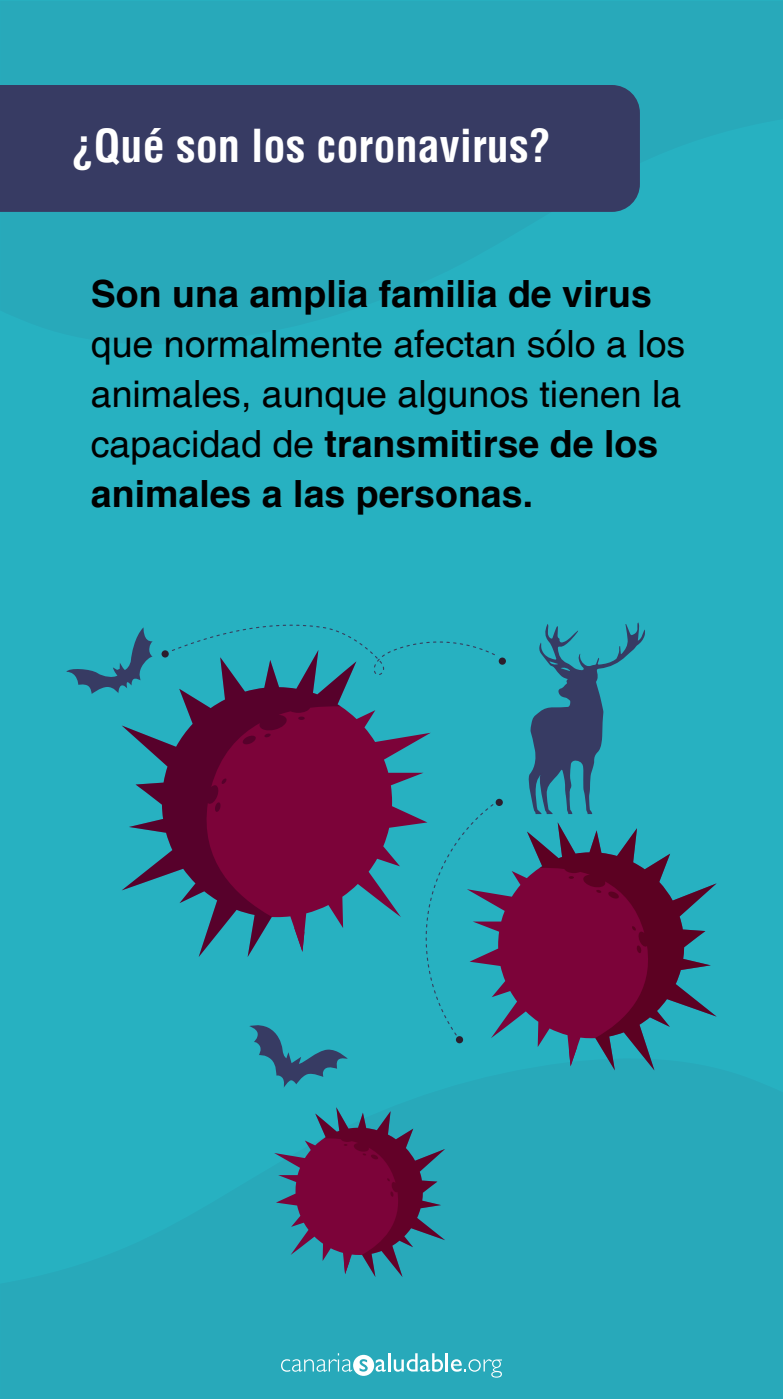
<style>
.page{position:relative;width:783px;height:1399px;background:#fff}
.page>*{position:absolute;margin:0;border:0;box-sizing:border-box;transform-origin:0 0}
.t1{font:700 condensed 44.38px "Helvetica";color:#fff}
.t2{font:37.5px/50px "Helvetica";color:#000}
.t3{font:700 37.5px "Helvetica";color:#000}
.s1{font-weight:700}
</style>
<div class="page">
<div style="left:0;top:1px;width:782px;height:1398px;background:#27b1c1"></div>
<div style="left:0;top:85px;width:639px;height:127px;background:#373b63"></div>
<svg style="left:356px;top:710px;width:74px;height:207px"></svg>
<svg style="left:122px;top:655px;width:234px;height:302px"></svg>
<svg style="left:243px;top:736px;width:13px;height:8px"></svg>
<svg style="left:298px;top:716px;width:6px;height:4px"></svg>
<svg style="left:264px;top:733px;width:6px;height:4px"></svg>
<svg style="left:221px;top:778px;width:5px;height:6px"></svg>
<svg style="left:215px;top:802px;width:5px;height:10px"></svg>
<svg style="left:491px;top:871px;width:36px;height:167px;fill:#7c0339"></svg>
<svg style="left:527px;top:822px;width:189px;height:248px"></svg>
<svg style="left:608px;top:891px;width:10px;height:7px"></svg>
<svg style="left:568px;top:876px;width:5px;height:3px"></svg>
<svg style="left:596px;top:890px;width:5px;height:3px"></svg>
<svg style="left:631px;top:926px;width:4px;height:4px"></svg>
<svg style="left:636px;top:945px;width:5px;height:8px"></svg>
<svg style="left:274px;top:1107px;width:171px;height:170px"></svg>
<svg style="left:66px;top:627px;width:87px;height:67px"></svg>
<svg style="left:249px;top:1025px;width:99px;height:63px"></svg>
<div style="left:161px;top:650px;width:8px;height:7px;background:#2c1e2d;border-radius:50%"></div>
<svg style="left:498px;top:657px;width:8px;height:8px"></svg>
<svg style="left:172px;top:625px;width:323px;height:50px"></svg>
<div style="left:495px;top:799px;width:7px;height:7px;background:#2c1e2d;border-radius:50%"></div>
<div style="left:456px;top:1036px;width:7px;height:7px;background:#2c1e2d;border-radius:50%"></div>
<svg style="left:425px;top:804px;width:68px;height:231px"></svg>
<svg style="left:528px;top:622px;width:117px;height:192px"></svg>
<hr style="left:445px;top:1353px;width:3px;height:18px;background:#fff">
<svg style="left:451px;top:1359px;width:51px;height:18px"></svg>
<svg style="left:281px;top:1353px;width:162px;height:23px"></svg>
<p class="t1" style="left:71px;top:118px;width:481px">¿Qué son los coronavirus?</p>
<p class="t3" style="left:91px;top:263px;width:562px">Son una amplia familia de virus</p>
<p class="t2" style="left:91px;top:320px;width:596px">que normalmente afectan sólo a los animales, aunque algunos tienen la capacidad de <span class="s1">transmitirse de los animales a las personas.</span></p>
</div>
